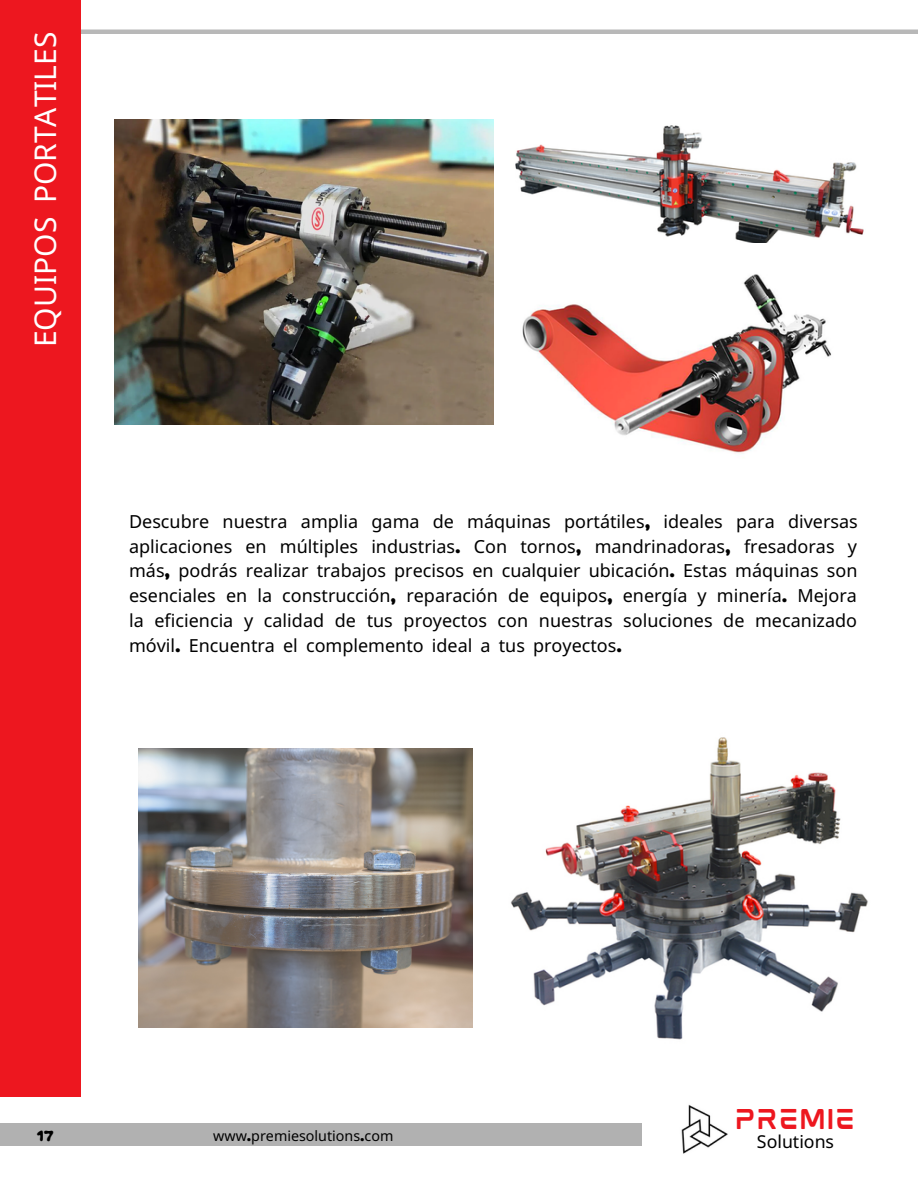
<style>
.page{position:relative;width:918px;height:1188px;background:#fff}
.page>*{position:absolute;margin:0;border:0;box-sizing:border-box;transform-origin:0 0}
.t1{font:30px "Noto Sans";color:#fff}
.t2{font:24.3px "mokotoglitch";color:#ed171f}
.t3{font:18px/24.8px "Noto Sans";color:#000;text-align:justify}
.t4{font:17.7px "Noto Sans";color:#000}
.t5{font:14.25px "Noto Sans";color:#000}
.t6{font:700 14.25px "Gan CLM";color:#000}
.s1{font-family:"Gan CLM";font-weight:700}
</style>
<div class="page">
<hr style="left:31px;top:30px;width:887px;height:4px;background:#b8b8b8">
<div style="left:0;top:0;width:81px;height:1096px;background:#ed171f"></div>
<img style="left:510px;top:737px;width:358px;height:303px">
<img style="left:515px;top:125px;width:349px;height:118px">
<img style="left:522px;top:274px;width:310px;height:180px">
<img style="left:138px;top:749px;width:334px;height:279px">
<img style="left:115px;top:119px;width:379px;height:305px">
<img style="left:681px;top:1104px;width:47px;height:50px">
<div style="left:0;top:1123px;width:641px;height:23px;background:#b1b1b1"></div>
<p class="t1" style="left:24px;top:347px;width:317px;rotate:-90deg">EQUIPOS PORTATILES</p>
<p class="t3" style="left:129px;top:509px;width:730px">Descubre nuestra amplia gama de máquinas portátiles<span class="s1">,</span> ideales para diversas aplicaciones en múltiples industrias<span class="s1">.</span> Con tornos<span class="s1">,</span> mandrinadoras<span class="s1">,</span> fresadoras y más<span class="s1">,</span> podrás realizar trabajos precisos en cualquier ubicación<span class="s1">.</span> Estas máquinas son esenciales en la construcción<span class="s1">,</span> reparación de equipos<span class="s1">,</span> energía y minería<span class="s1">.</span> Mejora la eficiencia y calidad de tus proyectos con nuestras soluciones de mecanizado móvil<span class="s1">.</span> Encuentra el complemento ideal a tus proyectos<span class="s1">.</span></p>
<p class="t6" style="left:37px;top:1129px;width:18px">17</p>
<p class="t5" style="left:213px;top:1125px;width:182px">www<span class="s1">.</span>premiesolutions<span class="s1">.</span>com</p>
<p class="t2" style="left:735px;top:1111px;width:122px">PREMIE</p>
<p class="t4" style="left:757px;top:1129px;width:79px">Solutions</p>
</div>
